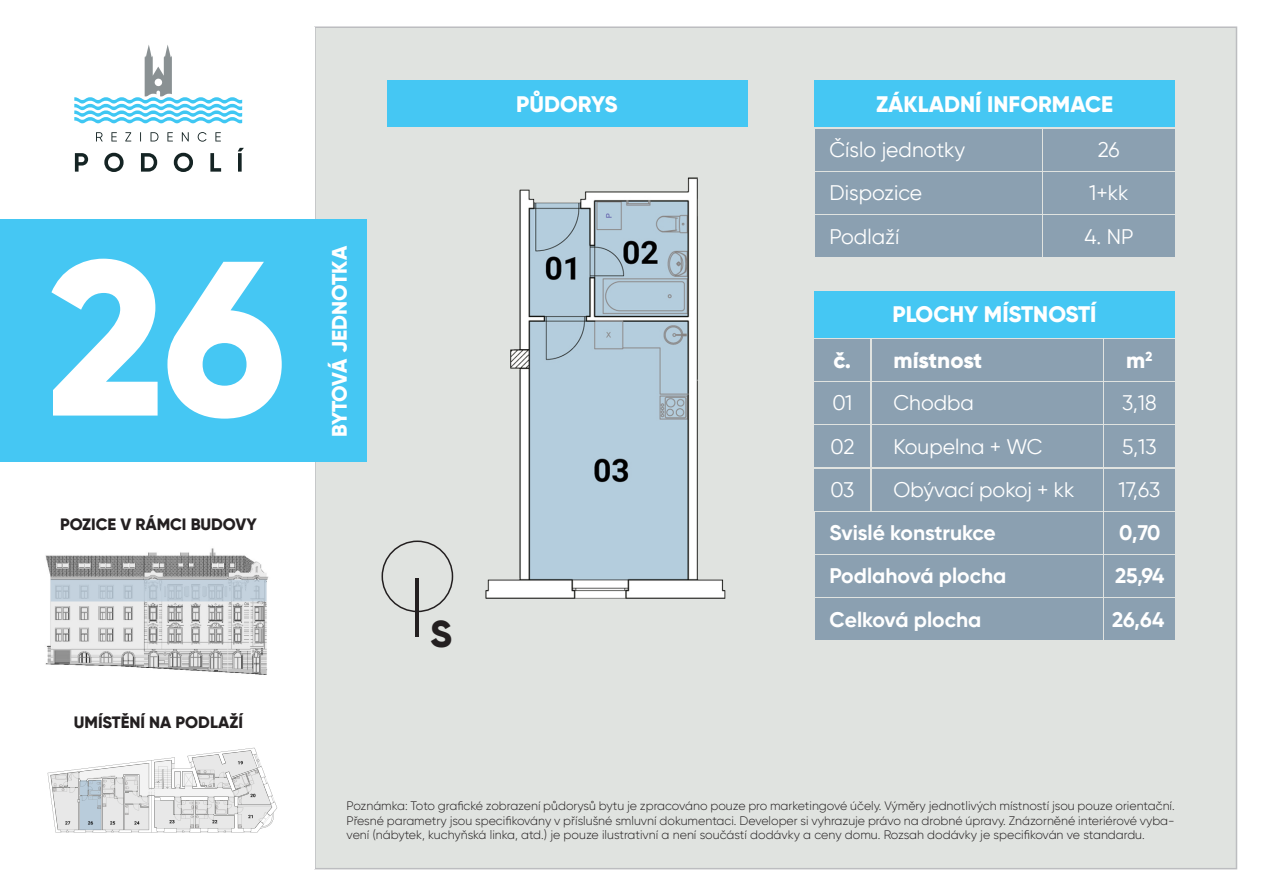
<style>
.page{position:relative;width:1263px;height:893px;background:#fff}
.page>*{position:absolute;margin:0;border:0;box-sizing:border-box;transform-origin:0 0}
.t1{font:800 219.75px "Gilroy";color:#fff}
.t2{font:800 37.5px "Gilroy";color:#231f20}
.t3{font:800 22.5px "Gilroy";color:#fff}
.t4{font:21px "Gilroy";color:#fff}
.t5{font:700 21px "Gilroy";color:#fff}
.t6{font:800 21px "Gilroy";color:#fff}
.t7{font:800 16.5px "Gilroy";color:#231f20}
.t8{font:300 12.3px/14.7px "Gilroy";color:#231f20;text-align:justify}
</style>
<div class="page">
<div style="left:314px;top:26px;width:923px;height:843px;background:#e0e3e0;border:2px solid #bcbdc0"></div>
<img style="left:384px;top:177px;width:433px;height:445px">
<div style="left:0;top:27px;width:315px;height:842px;background:#fff"></div>
<div style="left:0;top:219px;width:367px;height:242px;background:#45c7f3"></div>
<div style="left:815px;top:81px;width:360px;height:46px;background:#45c7f3"></div>
<div style="left:387px;top:81px;width:360px;height:46px;background:#45c7f3"></div>
<div style="left:1043px;top:172px;width:132px;height:42px;background:#8ba0b1"></div>
<div style="left:815px;top:172px;width:226px;height:42px;background:#8ba0b1"></div>
<div style="left:1043px;top:215px;width:132px;height:42px;background:#8ba0b1"></div>
<div style="left:815px;top:215px;width:226px;height:42px;background:#8ba0b1"></div>
<div style="left:1043px;top:129px;width:132px;height:42px;background:#8ba0b1"></div>
<div style="left:815px;top:129px;width:226px;height:42px;background:#8ba0b1"></div>
<div style="left:815px;top:339px;width:55px;height:41px;background:#8ba0b1"></div>
<div style="left:1104px;top:339px;width:71px;height:41px;background:#8ba0b1"></div>
<div style="left:871px;top:339px;width:231px;height:41px;background:#8ba0b1"></div>
<div style="left:815px;top:291px;width:360px;height:47px;background:#45c7f3"></div>
<div style="left:815px;top:382px;width:55px;height:42px;background:#8ba0b1"></div>
<div style="left:1104px;top:382px;width:71px;height:42px;background:#8ba0b1"></div>
<div style="left:871px;top:382px;width:231px;height:42px;background:#8ba0b1"></div>
<div style="left:815px;top:425px;width:55px;height:42px;background:#8ba0b1"></div>
<div style="left:1104px;top:425px;width:71px;height:42px;background:#8ba0b1"></div>
<div style="left:871px;top:425px;width:231px;height:42px;background:#8ba0b1"></div>
<div style="left:815px;top:469px;width:55px;height:41px;background:#8ba0b1"></div>
<div style="left:1104px;top:469px;width:71px;height:41px;background:#8ba0b1"></div>
<div style="left:871px;top:469px;width:231px;height:41px;background:#8ba0b1"></div>
<div style="left:1104px;top:512px;width:71px;height:42px;background:#8ba0b1"></div>
<div style="left:815px;top:512px;width:287px;height:42px;background:#8ba0b1"></div>
<div style="left:1104px;top:598px;width:71px;height:42px;background:#8ba0b1"></div>
<div style="left:815px;top:598px;width:287px;height:42px;background:#8ba0b1"></div>
<div style="left:1104px;top:555px;width:71px;height:42px;background:#8ba0b1"></div>
<div style="left:815px;top:555px;width:287px;height:42px;background:#8ba0b1"></div>
<img style="left:45px;top:548px;width:224px;height:127px">
<img style="left:47px;top:747px;width:231px;height:86px">
<svg style="left:96px;top:132px;width:125px;height:10px"></svg>
<svg style="left:75px;top:148px;width:169px;height:24px"></svg>
<svg style="left:74px;top:45px;width:168px;height:78px"></svg>
<div style="left:381px;top:540px;width:72px;height:72px;border:2px solid #231f20;border-radius:50%"></div>
<hr style="left:416px;top:578px;width:3px;height:58px;background:#231f20">
<h1 class="t1" style="left:48px;top:200px;width:239px">26</h1>
<h3 class="t7" style="left:60px;top:514px;width:198px">POZICE V RÁMCI BUDOVY</h3>
<h3 class="t7" style="left:74px;top:712px;width:171px">UMÍSTĚNÍ NA PODLAŽÍ</h3>
<h3 class="t3" style="left:516px;top:90px;width:103px">PŮDORYS</h3>
<h3 class="t3" style="left:876px;top:90px;width:238px">ZÁKLADNÍ INFORMACE</h3>
<h3 class="t4" style="left:830px;top:137px;width:137px">Číslo jednotky</h3>
<h3 class="t4" style="left:1098px;top:137px;width:23px">26</h3>
<h3 class="t6" style="left:326px;top:437px;width:193px;rotate:-90deg">BYTOVÁ JEDNOTKA</h3>
<h2 class="t2" style="left:430px;top:611px;width:23px">S</h2>
<h3 class="t4" style="left:830px;top:180px;width:94px">Dispozice</h3>
<h3 class="t4" style="left:1089px;top:180px;width:41px">1+kk</h3>
<h3 class="t4" style="left:830px;top:223px;width:71px">Podlaží</h3>
<h3 class="t4" style="left:1084px;top:223px;width:51px">4. NP</h3>
<h3 class="t3" style="left:892px;top:300px;width:206px">PLOCHY MÍSTNOSTÍ</h3>
<h3 class="t3" style="left:834px;top:346px;width:19px">č.</h3>
<h3 class="t3" style="left:1126px;top:346px;width:28px">m<sup>2</sup></h3>
<h3 class="t4" style="left:832px;top:390px;width:22px">01</h3>
<h3 class="t4" style="left:893px;top:390px;width:82px">Chodba</h3>
<h3 class="t4" style="left:1122px;top:390px;width:36px">3,18</h3>
<h3 class="t4" style="left:830px;top:433px;width:26px">02</h3>
<h3 class="t4" style="left:893px;top:433px;width:151px">Koupelna + WC</h3>
<h3 class="t4" style="left:1122px;top:433px;width:36px">5,13</h3>
<h3 class="t4" style="left:830px;top:477px;width:26px">03</h3>
<h3 class="t4" style="left:893px;top:477px;width:183px">Obývací pokoj + kk</h3>
<h3 class="t4" style="left:1119px;top:477px;width:43px">17,63</h3>
<h3 class="t5" style="left:829px;top:520px;width:168px">Svislé konstrukce</h3>
<h3 class="t5" style="left:1119px;top:520px;width:43px">0,70</h3>
<h3 class="t3" style="left:893px;top:346px;width:90px">místnost</h3>
<h3 class="t5" style="left:829px;top:563px;width:178px">Podlahová plocha</h3>
<h3 class="t5" style="left:1115px;top:563px;width:51px">25,94</h3>
<h3 class="t5" style="left:829px;top:606px;width:153px">Celková plocha</h3>
<h3 class="t5" style="left:1112px;top:606px;width:54px">26,64</h3>
<p class="t8" style="left:347px;top:798px;width:830px">Poznámka: Toto grafické zobrazení půdorysů bytu je zpracováno pouze pro marketingové účely. Výměry jednotlivých místností jsou pouze orientační.<br>Přesné parametry jsou specifikovány v příslušné smluvní dokumentaci. Developer si vyhrazuje právo na drobné úpravy. Znázorněné interiérové vyba&shy;vení (nábytek, kuchyňská linka, atd.) je pouze ilustrativní a není součástí dodávky a ceny domu. Rozsah dodávky je specifikován ve standardu.</p>
</div>
